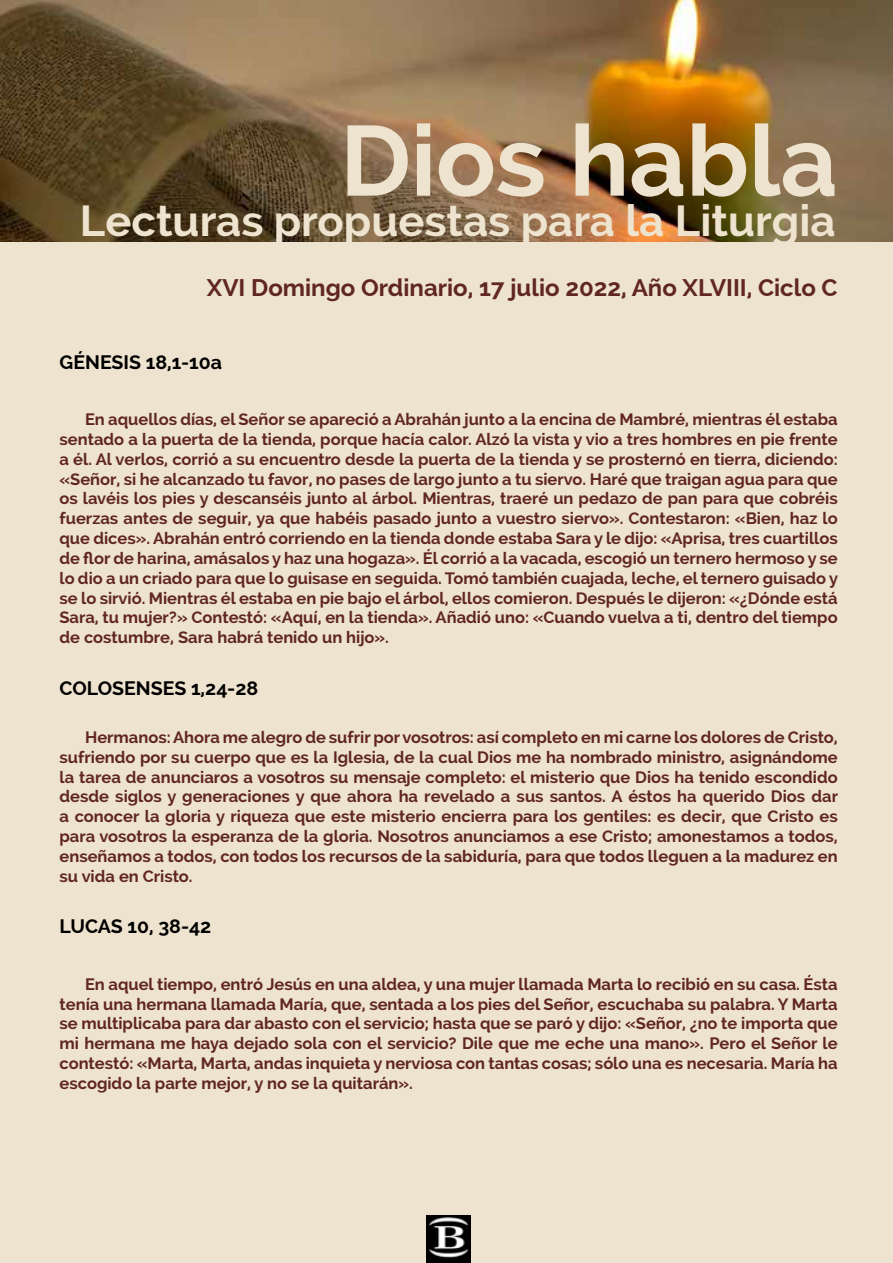
<style>
.page{position:relative;width:893px;height:1263px;background:#fff}
.page>*{position:absolute;margin:0;border:0;box-sizing:border-box;transform-origin:0 0}
.t1{font:700 99px "Raleway";color:#ede3cf}
.t2{font:700 43.5px "Raleway";color:#ede3cf}
.t3{font:700 24px "Raleway";color:#60261f}
.t4{font:700 19.5px "Raleway";color:#000}
.t5{font:700 16.5px/19.8px "Raleway";color:#60261f;text-align:justify}
</style>
<div class="page">
<img style="left:0;top:0;width:893px;height:243px">
<div style="left:0;top:243px;width:893px;height:1020px;background:#ede3cf"></div>
<img style="left:427px;top:1216px;width:44px;height:47px">
<h1 class="t1" style="left:340px;top:104px;width:499px">Dios habla</h1>
<h2 class="t2" style="left:80px;top:196px;width:757px">Lecturas propuestas para la Liturgia</h2>
<h3 class="t3" style="left:207px;top:274px;width:632px">XVI Domingo Ordinario, 17 julio 2022, Año XLVIII, Ciclo C</h3>
<p class="t4" style="left:60px;top:351px;width:164px">GÉNESIS 18,1-10a</p>
<p class="t5" style="left:60px;top:410px;width:780px;text-indent:26px">En aquellos días, el Señor se apareció a Abrahán junto a la encina de Mambré, mientras él estaba sentado a la puerta de la tienda, porque hacía calor. Alzó la vista y vio a tres hombres en pie frente a él. Al verlos, corrió a su encuentro desde la puerta de la tienda y se prosternó en tierra, diciendo: «Señor, si he alcanzado tu favor, no pases de largo junto a tu siervo. Haré que traigan agua para que os lavéis los pies y descanséis junto al árbol. Mientras, traeré un pedazo de pan para que cobréis fuerzas antes de seguir, ya que habéis pasado junto a vuestro siervo». Contestaron: «Bien, haz lo que dices». Abrahán entró corriendo en la tienda donde estaba Sara y le dijo: «Aprisa, tres cuartillos de flor de harina, amásalos y haz una hogaza». Él corrió a la vacada, escogió un ternero hermoso y se lo dio a un criado para que lo guisase en seguida. Tomó también cuajada, leche, el ternero guisado y se lo sirvió. Mientras él estaba en pie bajo el árbol, ellos comieron. Después le dijeron: «¿Dónde está Sara, tu mujer?» Contestó: «Aquí, en la tienda». Añadió uno: «Cuando vuelva a ti, dentro del tiempo de costumbre, Sara habrá tenido un hijo».</p>
<p class="t4" style="left:60px;top:677px;width:200px">COLOSENSES 1,24-28</p>
<p class="t5" style="left:60px;top:727px;width:780px;text-indent:26px">Hermanos: Ahora me alegro de sufrir por vosotros: así completo en mi carne los dolores de Cristo, sufriendo por su cuerpo que es la Iglesia, de la cual Dios me ha nombrado ministro, asignándome la tarea de anunciaros a vosotros su mensaje completo: el misterio que Dios ha tenido escondido desde siglos y generaciones y que ahora ha revelado a sus santos. A éstos ha querido Dios dar a conocer la gloria y riqueza que este misterio encierra para los gentiles: es decir, que Cristo es para vosotros la esperanza de la gloria. Nosotros anunciamos a ese Cristo; amonestamos a todos, enseñamos a todos, con todos los recursos de la sabiduría, para que todos lleguen a la madurez en su vida en Cristo.</p>
<p class="t4" style="left:60px;top:915px;width:153px">LUCAS 10, 38-42</p>
<p class="t5" style="left:60px;top:974px;width:780px;text-indent:26px">En aquel tiempo, entró Jesús en una aldea, y una mujer llamada Marta lo recibió en su casa. Ésta tenía una hermana llamada María, que, sentada a los pies del Señor, escuchaba su palabra. Y Marta se multiplicaba para dar abasto con el servicio; hasta que se paró y dijo: «Señor, ¿no te importa que mi hermana me haya dejado sola con el servicio? Dile que me eche una mano». Pero el Señor le contestó: «Marta, Marta, andas inquieta y nerviosa con tantas cosas; sólo una es necesaria. María ha escogido la parte mejor, y no se la quitarán».</p>
</div>
